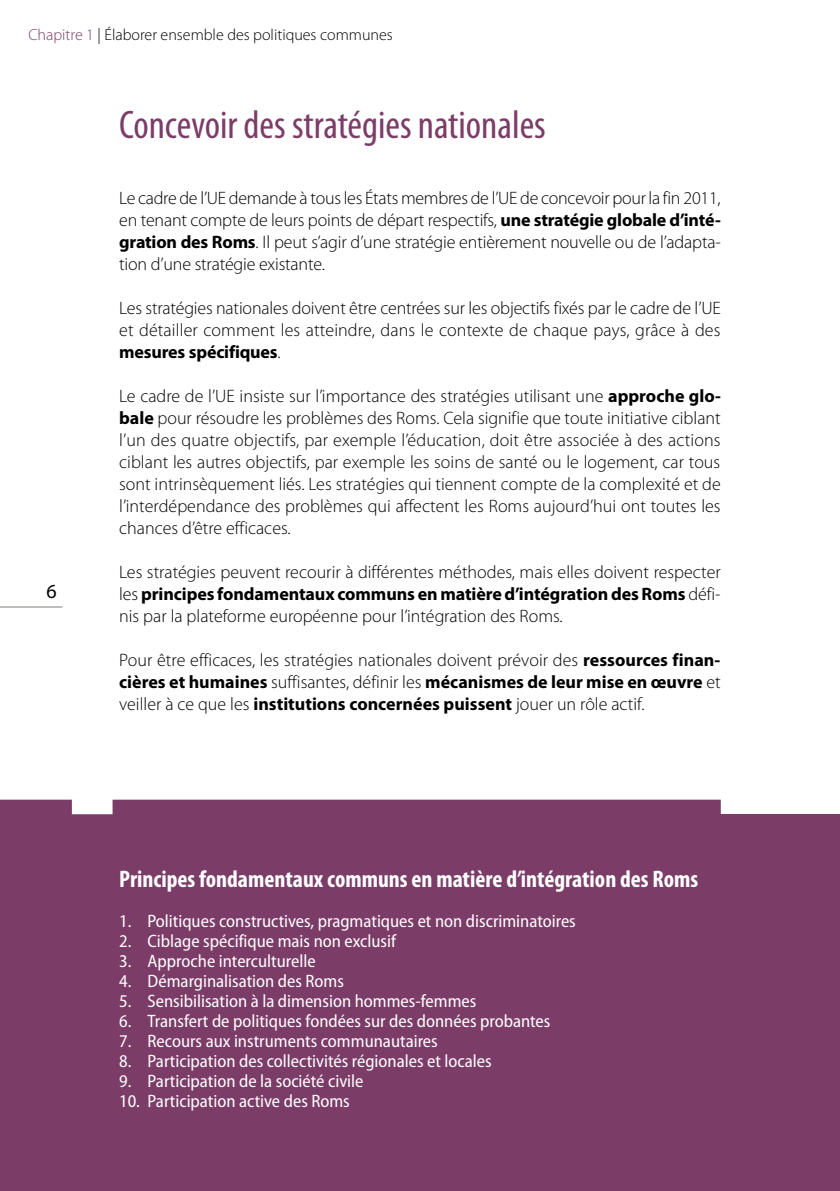
<style>
.page{position:relative;width:840px;height:1191px;background:#fff}
.page>*{position:absolute;margin:0;border:0;box-sizing:border-box;transform-origin:0 0}
.t1{font:condensed 40px "Myriad Pro";color:#7b3d68}
.t2{font:700 condensed 24px "Myriad Pro";color:#fff}
.t3{font:20px "Myriad Pro";color:#000}
.t4{font:300 18px/22px "Myriad Pro";color:#000;text-align:justify}
.t5{font:semi-condensed 18px "Myriad Pro";color:#fff}
.t6{font:300 16px "Myriad Pro";color:#000}
.s1{color:#7b3d68}
.s2{font-weight:700}
</style>
<div class="page">
<hr style="left:0;top:606px;width:62px;height:1px;background:#807e78">
<div style="left:0;top:799px;width:839px;height:392px;background:#7b3d68"></div>
<p class="t6" style="left:28px;top:26px;width:366px"><span class="s1">Chapitre 1</span> | Élaborer ensemble des politiques communes</p>
<p class="t3" style="left:46px;top:580px;width:12px">6</p>
<h1 class="t1" style="left:119px;top:103px;width:428px">Concevoir des stratégies nationales</h1>
<p class="t4" style="left:119px;top:187px;width:602px">Le cadre de l’UE demande à tous les États membres de l’UE de concevoir pour la fin 2011, en tenant compte de leurs points de départ respectifs, <span class="s2">une stratégie globale d’inté&shy;gration des Roms</span>. Il peut s’agir d’une stratégie entièrement nouvelle ou de l’adapta&shy;tion d’une stratégie existante.</p>
<p class="t4" style="left:119px;top:297px;width:603px">Les stratégies nationales doivent être centrées sur les objectifs fixés par le cadre de l’UE et détailler comment les atteindre, dans le contexte de chaque pays, grâce à des <span class="s2">mesures spécifiques</span>.</p>
<p class="t4" style="left:119px;top:385px;width:602px">Le cadre de l’UE insiste sur l’importance des stratégies utilisant une <span class="s2">approche glo&shy;bale</span> pour résoudre les problèmes des Roms. Cela signifie que toute initiative ciblant l’un des quatre objectifs, par exemple l’éducation, doit être associée à des actions ciblant les autres objectifs, par exemple les soins de santé ou le logement, car tous sont intrinsèquement liés. Les stratégies qui tiennent compte de la complexité et de l’interdépendance des problèmes qui affectent les Roms aujourd’hui ont toutes les chances d’être efficaces.</p>
<p class="t4" style="left:119px;top:561px;width:602px">Les stratégies peuvent recourir à différentes méthodes, mais elles doivent respecter les <span class="s2">principes fondamentaux communs en matière d’intégration des Roms</span> défi&shy;nis par la plateforme européenne pour l’intégration des Roms.</p>
<p class="t4" style="left:119px;top:649px;width:602px">Pour être efficaces, les stratégies nationales doivent prévoir des <span class="s2">ressources finan&shy;cières et humaines</span> suffisantes, définir les <span class="s2">mécanismes de leur mise en œuvre</span> et veiller à ce que les <span class="s2">institutions concernées puissent</span> jouer un rôle actif.</p>
<h2 class="t2" style="left:119px;top:865px;width:580px">Principes fondamentaux communs en matière d’intégration des Roms</h2>
<p class="t5" style="left:119px;top:911px;width:458px">1. Politiques constructives, pragmatiques et non discriminatoires</p>
<p class="t5" style="left:119px;top:931px;width:278px">2. Ciblage spécifique mais non exclusif</p>
<p class="t5" style="left:119px;top:951px;width:198px">3. Approche interculturelle</p>
<p class="t5" style="left:119px;top:971px;width:226px">4. Démarginalisation des Roms</p>
<p class="t5" style="left:119px;top:991px;width:358px">5. Sensibilisation à la dimension hommes-femmes</p>
<p class="t5" style="left:119px;top:1011px;width:432px">6. Transfert de politiques fondées sur des données probantes</p>
<p class="t5" style="left:119px;top:1031px;width:320px">7. Recours aux instruments communautaires</p>
<p class="t5" style="left:119px;top:1051px;width:374px">8. Participation des collectivités régionales et locales</p>
<p class="t5" style="left:119px;top:1071px;width:246px">9. Participation de la société civile</p>
<p class="t5" style="left:119px;top:1091px;width:232px">10. Participation active des Roms</p>
</div>
